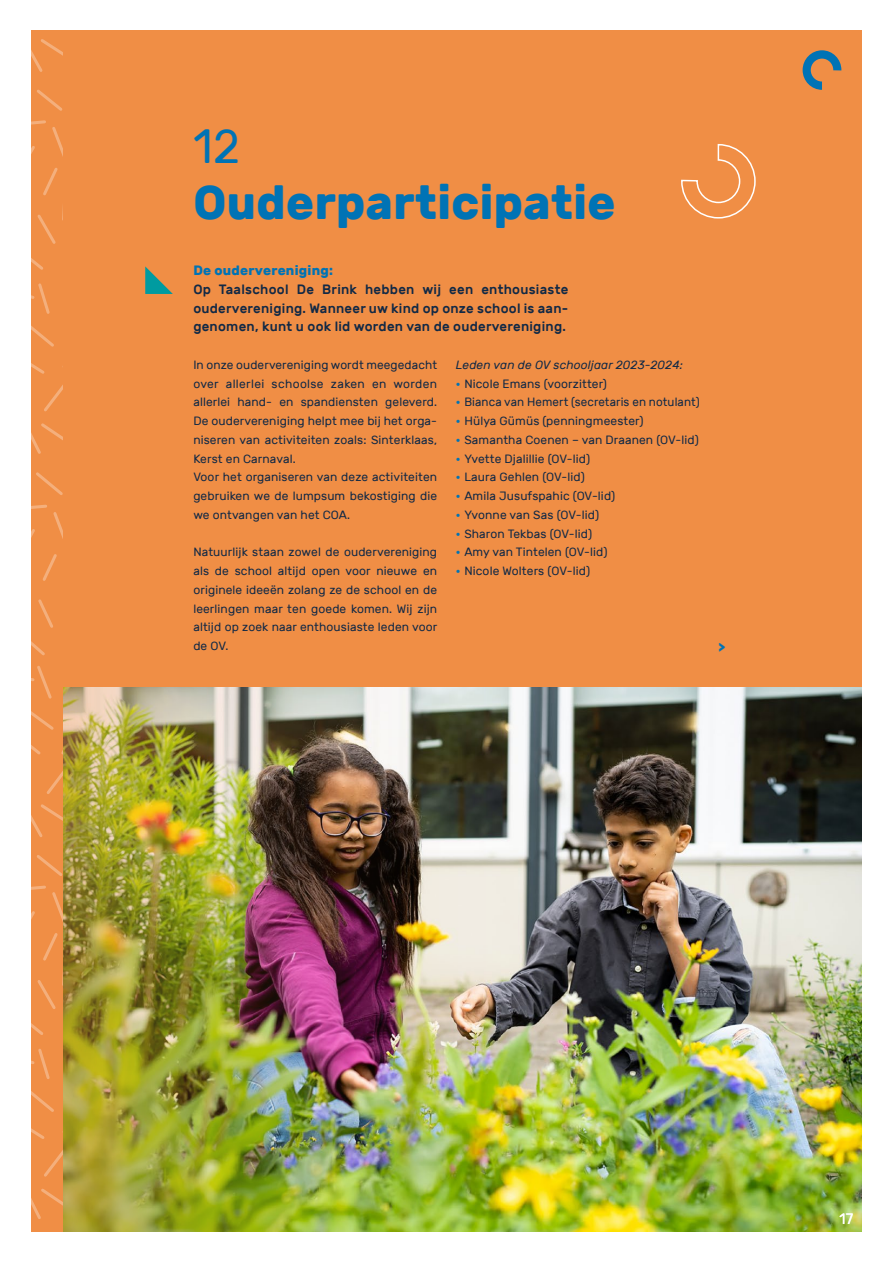
<style>
.page{position:relative;width:893px;height:1263px;background:#fff}
.page>*{position:absolute;margin:0;border:0;box-sizing:border-box;transform-origin:0 0}
.t1{font:700 48px "Rubik";letter-spacing:.01em;color:#0073b5;scale:.96 1}
.t2{font:48px "Rubik";color:#0073b5;scale:.96 1}
.t3{font:15px "Rubik";color:#fff;scale:.96 1}
.t4{font:500 13.5px/18.8px "Rubik";letter-spacing:.02em;color:#112946;text-align:justify}
.t5{font:700 13.5px "Rubik";letter-spacing:.02em;color:#0073b5}
.t6{font:700 13.5px "Rubik";letter-spacing:.02em;color:#0073b5;scale:.96 1}
.t7{font:12px/18.8px "Rubik";letter-spacing:.01em;color:#112946}
.t8{font:italic 12px "Rubik";letter-spacing:.01em;color:#112946}
.s1{font-weight:700;color:#0073b5}
</style>
<div class="page">
<div style="left:31px;top:30px;width:831px;height:1201px;background:#f08e45"></div>
<img style="left:62px;top:688px;width:800px;height:543px">
<svg style="left:803px;top:50px;width:38px;height:40px"></svg>
<svg style="left:31px;top:39px;width:31px;height:33px"></svg>
<svg style="left:31px;top:89px;width:32px;height:365px"></svg>
<svg style="left:31px;top:472px;width:31px;height:322px"></svg>
<svg style="left:31px;top:804px;width:31px;height:33px"></svg>
<svg style="left:31px;top:852px;width:32px;height:371px"></svg>
<svg style="left:681px;top:143px;width:75px;height:76px"></svg>
<svg style="left:145px;top:266px;width:28px;height:28px"></svg>
<h1 class="t2" style="left:193px;top:119px;width:50px">12</h1>
<h1 class="t1" style="left:193px;top:174px;width:441px">Ouderparticipatie</h1>
<p class="t5" style="left:193px;top:263px;width:141px">De oudervereniging:</p>
<p class="t4" style="left:193px;top:280px;width:376px">Op Taalschool De Brink hebben wij een enthousiaste oudervereniging. Wanneer uw kind op onze school is aan&shy;genomen, kunt u ook lid worden van de oudervereniging.</p>
<p class="t7" style="left:193px;top:356px;width:245px">In onze oudervereniging wordt meegedacht over allerlei schoolse zaken en worden allerlei hand- en spandiensten geleverd.<br>De oudervereniging helpt mee bij het orga&shy;niseren van activiteiten zoals: Sinterklaas, Kerst en Carnaval.<br>Voor het organiseren van deze activiteiten gebruiken we de lumpsum bekostiging die we ontvangen van het COA.</p>
<p class="t7" style="left:193px;top:543px;width:246px;text-align:justify">Natuurlijk staan zowel de oudervereniging als de school altijd open voor nieuwe en originele ideeën zolang ze de school en de leerlingen maar ten goede komen. Wij zijn altijd op zoek naar enthousiaste leden voor de OV.</p>
<p class="t8" style="left:456px;top:358px;width:229px">Leden van de OV schooljaar 2023-2024:</p>
<p class="t7" style="left:456px;top:374px;width:153px"><span class="s1">•</span> Nicole Emans (voorzitter)</p>
<p class="t7" style="left:456px;top:393px;width:245px"><span class="s1">•</span> Bianca van Hemert (secretaris en notulant)</p>
<p class="t7" style="left:456px;top:412px;width:189px"><span class="s1">•</span> Hülya Gümüs (penningmeester)</p>
<p class="t7" style="left:456px;top:431px;width:245px"><span class="s1">•</span> Samantha Coenen – van Draanen (OV-lid)</p>
<p class="t7" style="left:456px;top:449px;width:136px"><span class="s1">•</span> Yvette Djalillie (OV-lid)</p>
<p class="t7" style="left:456px;top:468px;width:131px"><span class="s1">•</span> Laura Gehlen (OV-lid)</p>
<p class="t7" style="left:456px;top:487px;width:161px"><span class="s1">•</span> Amila Jusufspahic (OV-lid)</p>
<p class="t7" style="left:456px;top:506px;width:145px"><span class="s1">•</span> Yvonne van Sas (OV-lid)</p>
<p class="t7" style="left:456px;top:524px;width:138px"><span class="s1">•</span> Sharon Tekbas (OV-lid)</p>
<p class="t7" style="left:456px;top:543px;width:153px"><span class="s1">•</span> Amy van Tintelen (OV-lid)</p>
<p class="t7" style="left:456px;top:562px;width:136px"><span class="s1">•</span> Nicole Wolters (OV-lid)</p>
<p class="t6" style="left:718px;top:639px;width:9px">&gt;</p>
<p class="t3" style="left:840px;top:1210px;width:16px">17</p>
</div>
